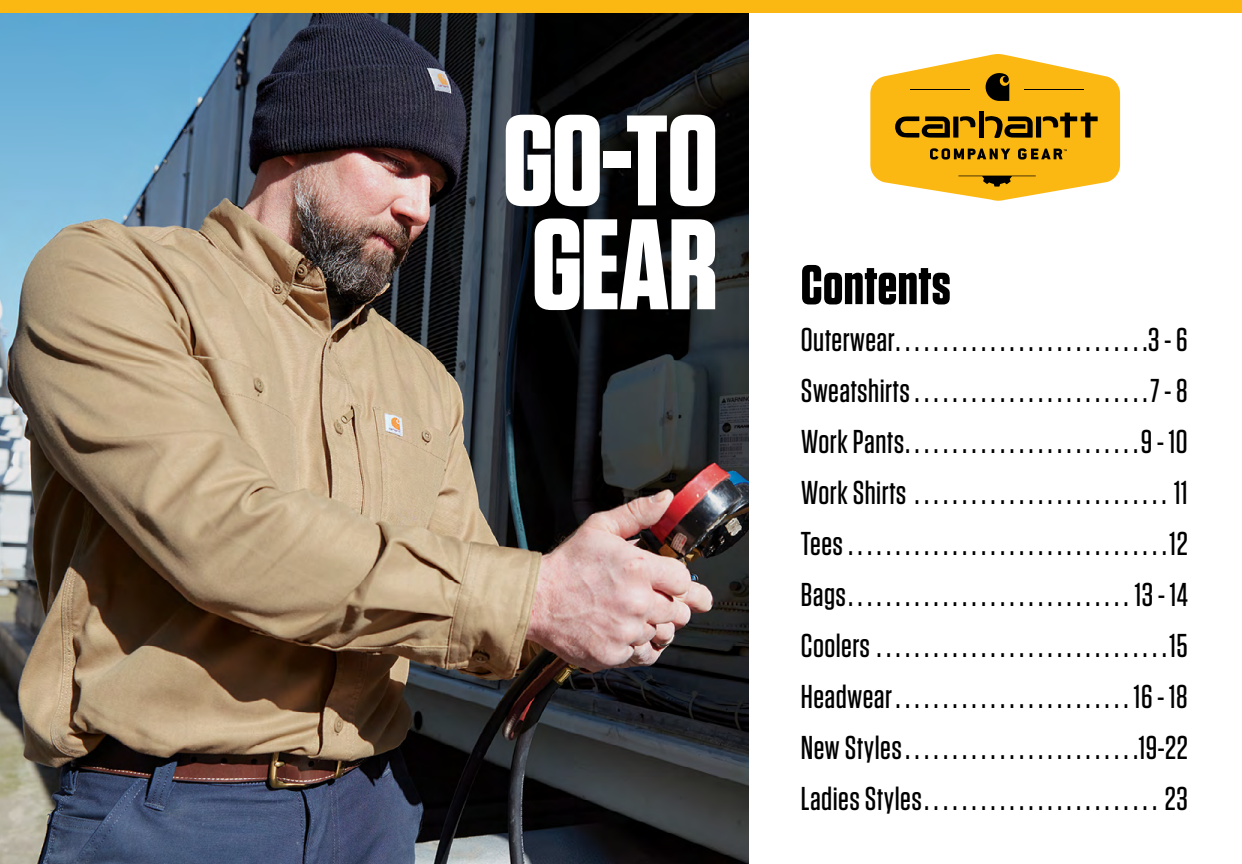
<style>
.page{position:relative;width:1242px;height:864px;background:#fff}
.page>*{position:absolute;margin:0;border:0;box-sizing:border-box;transform-origin:0 0}
.t1{font:700 128.55px/103.8px "Tungsten";letter-spacing:-.005em;color:#fff}
.t2{font:700 55.5px "Tungsten";letter-spacing:.01em;color:#000}
.t3{font:500 33px/51px "Tungsten";letter-spacing:.015em;color:#000;text-align:justify}
</style>
<div class="page">
<svg style="left:870px;top:54px;width:250px;height:147px"></svg>
<img style="left:0;top:13px;width:748px;height:851px">
<div style="left:0;top:0;width:1242px;height:13px;background:#fcb812"></div>
<h1 class="t1" style="left:503px;top:113px;width:217px">GO-TO<br>GEAR</h1>
<h2 class="t2" style="left:801px;top:255px;width:151px">Contents</h2>
<p class="t3" style="left:801px;top:314px;width:389px">Outerwear . . . . . . . . . . . . . . . . . . . . . . . . . . 3 - 6<br>Sweatshirts . . . . . . . . . . . . . . . . . . . . . . . . 7 - 8<br>Work Pants . . . . . . . . . . . . . . . . . . . . . . . . 9 - 10<br>Work Shirts . . . . . . . . . . . . . . . . . . . . . . . . . . . 11<br>Tees . . . . . . . . . . . . . . . . . . . . . . . . . . . . . . . . . 12<br>Bags . . . . . . . . . . . . . . . . . . . . . . . . . . . . . . 13 - 14<br>Coolers . . . . . . . . . . . . . . . . . . . . . . . . . . . . . . 15<br>Headwear . . . . . . . . . . . . . . . . . . . . . . . . . 16 - 18<br>New Styles . . . . . . . . . . . . . . . . . . . . . . . . 19-22<br>Ladies Styles . . . . . . . . . . . . . . . . . . . . . . . . . 23</p>
</div>
